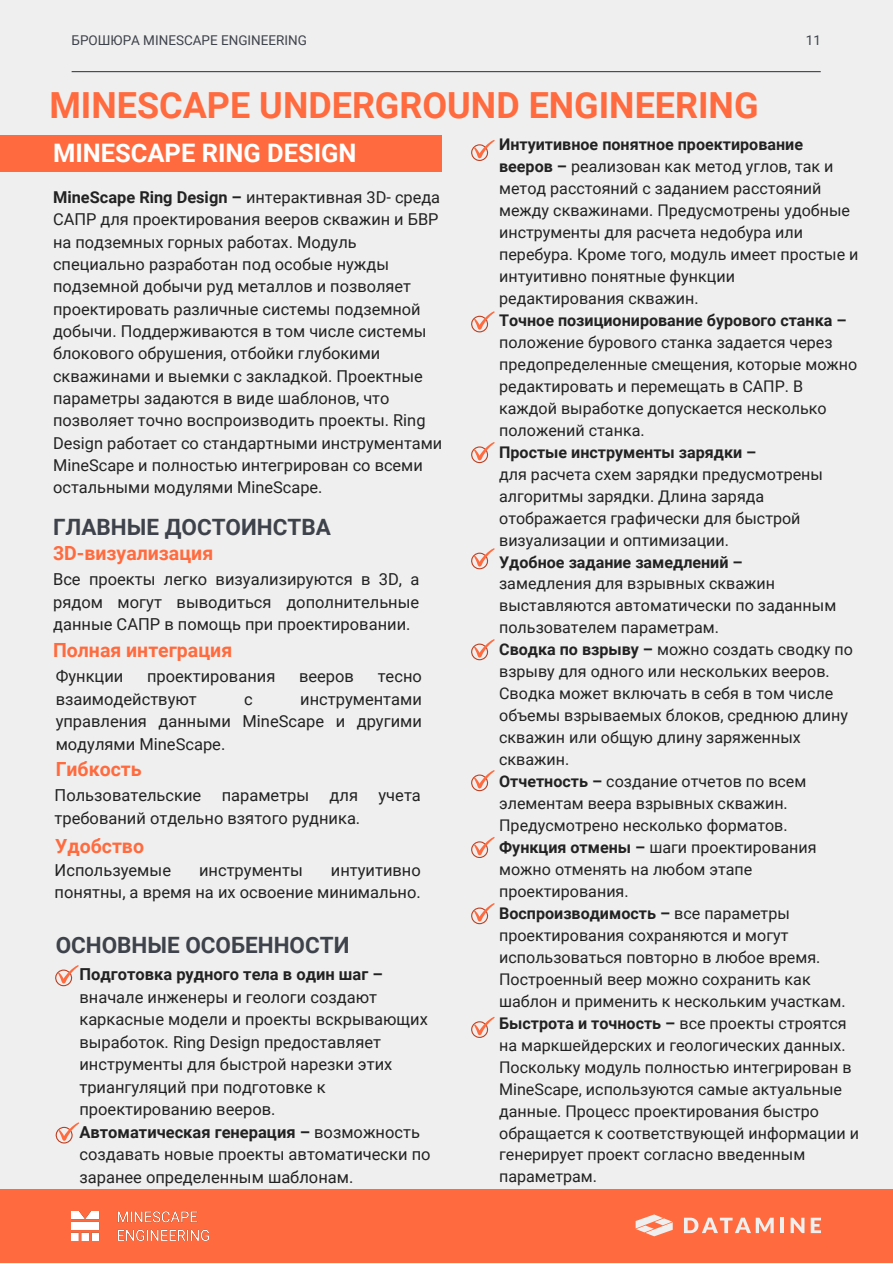
<style>
.page{position:relative;width:893px;height:1264px;background:#fff}
.page>*{position:absolute;margin:0;border:0;box-sizing:border-box;transform-origin:0 0}
.t1{font:700 36px "Roboto";color:#ff6b3e}
.t2{font:700 25.5px "Roboto";color:#fff}
.t3{font:700 22.5px "Roboto";color:#3e424b}
.t4{font:700 19.5px "Roboto";color:#ff6b3e}
.t5{font:16.5px/22.5px "Roboto";color:#222}
.t6{font:16.35px/22.4px "Roboto";color:#222}
.t7{font:16.05px/21.9px "Roboto";color:#222}
.t8{font:700 16.05px "Roboto";color:#222}
.t9{font:13.5px "Roboto";color:#3e424b}
.s1{font-weight:700}
</style>
<div class="page">
<div style="left:0;top:0;width:892px;height:1262px;background:#efefef"></div>
<div style="left:0;top:135px;width:442px;height:37px;background:#ff6b3e"></div>
<svg style="left:471px;top:442px;width:23px;height:21px"></svg>
<svg style="left:471px;top:140px;width:23px;height:21px"></svg>
<svg style="left:471px;top:311px;width:23px;height:21px"></svg>
<svg style="left:471px;top:548px;width:23px;height:21px"></svg>
<svg style="left:471px;top:903px;width:23px;height:21px"></svg>
<svg style="left:471px;top:1017px;width:23px;height:20px"></svg>
<svg style="left:55px;top:965px;width:24px;height:21px"></svg>
<svg style="left:56px;top:1122px;width:23px;height:21px"></svg>
<svg style="left:471px;top:639px;width:23px;height:21px"></svg>
<svg style="left:471px;top:770px;width:23px;height:21px"></svg>
<svg style="left:471px;top:837px;width:23px;height:21px"></svg>
<div style="left:0;top:1189px;width:892px;height:73px;background:#ff6b3e"></div>
<svg style="left:684px;top:1217px;width:89px;height:16px"></svg>
<hr style="left:780px;top:1217px;width:4px;height:15px;background:#efefef">
<svg style="left:790px;top:1217px;width:14px;height:16px"></svg>
<svg style="left:810px;top:1217px;width:11px;height:16px"></svg>
<svg style="left:635px;top:1214px;width:37px;height:22px"></svg>
<img style="left:72px;top:1211px;width:137px;height:28px">
<hr style="left:72px;top:71px;width:748px;height:1px;background:#3e424b">
<p class="t9" style="left:72px;top:33px;width:237px">БРОШЮРА MINESCAPE ENGINEERING</p>
<p class="t9" style="left:805px;top:33px;width:17px">11</p>
<p class="t1" style="left:49px;top:85px;width:710px">MINESCAPE UNDERGROUND ENGINEERING</p>
<p class="t2" style="left:53px;top:138px;width:305px">MINESAPE BLOCK MSIGN</p>
<p class="t7" style="left:499px;top:134px;width:361px"><span class="s1">Интуитивное понятное проектирование вееров –</span> реализован как метод углов, так и метод расстояний с заданием расстояний между скважинами. Предусмотрены удобные инструменты для расчета недобура или перебура. Кроме того, модуль имеет простые и интуитивно понятные функции редактирования скважин.</p>
<p class="t7" style="left:499px;top:309px;width:360px"><span class="s1">Точное позиционирование бурового станка – </span>положение бурового станка задается через предопределенные смещения, которые можно редактировать и перемещать в САПР. В каждой выработке допускается несколько положений станка.</p>
<p class="t8" style="left:499px;top:443px;width:259px">Простые инструменты зарядки –</p>
<p class="t7" style="left:499px;top:463px;width:325px">для расчета схем зарядки предусмотрены алгоритмы зарядки. Длина заряда отображается графически для быстрой визуализации и оптимизации.</p>
<p class="t8" style="left:499px;top:552px;width:245px">Удобное задание замедлений –</p>
<p class="t7" style="left:499px;top:573px;width:338px">замедления для взрывных скважин выставляются автоматически по заданным пользователем параметрам.</p>
<p class="t7" style="left:499px;top:639px;width:355px"><span class="s1">Сводка по взрыву –</span> можно создать сводку по взрыву для одного или нескольких вееров.<br>Сводка может включать в себя в том числе объемы взрываемых блоков, среднюю длину скважин или общую длину заряженных скважин.</p>
<p class="t7" style="left:499px;top:770px;width:309px"><span class="s1">Отчетность –</span> создание отчетов по всем элементам веера взрывных скважин.<br>Предусмотрено несколько форматов.</p>
<p class="t7" style="left:499px;top:836px;width:319px"><span class="s1">Функция отмены –</span> шаги проектирования можно отменять на любом этапе проектирования.</p>
<p class="t7" style="left:499px;top:902px;width:348px"><span class="s1">Воспроизводимость –</span> все параметры проектирования сохраняются и могут использоваться повторно в любое время.<br>Построенный веер можно сохранить как шаблон и применить к нескольким участкам.</p>
<p class="t7" style="left:499px;top:1012px;width:361px"><span class="s1">Быстрота и точность –</span> все проекты строятся на маркшейдерских и геологических данных.<br>Поскольку модуль полностью интегрирован в MineScape, используются самые актуальные данные. Процесс проектирования быстро обращается к соответствующей информации и генерирует проект согласно введенным параметрам.</p>
<p class="t2" style="left:38px;top:138px;width:321px">MINESCCAPE RING DEODEL</p>
<p class="t6" style="left:53px;top:186px;width:391px"><span class="s1">MineScape Ring Design –</span> интерактивная 3D- среда САПР для проектирования вееров скважин и БВР на подземных горных работах. Модуль специально разработан под особые нужды подземной добычи руд металлов и позволяет проектировать различные системы подземной добычи. Поддерживаются в том числе системы блокового обрушения, отбой ки глубокими скважинами и выемки с закладкой. Проектные параметры задаются в виде шаблонов, что позволяет точно воспроизводить проекты. Ring Design работает со стандартными инструментами MineScape и полностью интегрирован со всеми остальными модулями MineScape.</p>
<p class="t3" style="left:53px;top:514px;width:279px">ГЛАВНЫЕ ДОСТОИНСТВА</p>
<p class="t4" style="left:53px;top:541px;width:162px">3D-визуализация</p>
<p class="t5" style="left:53px;top:568px;width:368px;text-align:justify">Все проекты легко визуализируются в 3D, а рядом могут выводиться дополнительные данные САПР в помощь при проектировании.</p>
<p class="t4" style="left:53px;top:638px;width:181px">Полная интеграция</p>
<p class="t5" style="left:56px;top:665px;width:69px">Функции</p>
<p class="t5" style="left:147px;top:665px;width:130px">проектирования</p>
<p class="t5" style="left:299px;top:665px;width:56px">вееров</p>
<p class="t5" style="left:378px;top:665px;width:46px">тесно</p>
<p class="t5" style="left:56px;top:688px;width:143px">взаимодействуют</p>
<p class="t5" style="left:244px;top:688px;width:10px">с</p>
<p class="t5" style="left:56px;top:688px;width:368px;text-align:justify;text-indent:244px">инструментами управления данными MineScape и другими модулями MineScape.</p>
<p class="t4" style="left:56px;top:757px;width:87px">Гибкость</p>
<p class="t5" style="left:55px;top:784px;width:368px">Пользовательские параметры для учета требований отдельно взятого рудника.</p>
<p class="t4" style="left:55px;top:834px;width:90px">Удобство</p>
<p class="t5" style="left:55px;top:859px;width:118px">Используемые</p>
<p class="t5" style="left:199px;top:859px;width:105px">инструменты</p>
<p class="t5" style="left:55px;top:859px;width:368px;text-align:right">интуитивно<br>понятны, а время на их освоение минимально.</p>
<p class="t3" style="left:56px;top:932px;width:295px">ОСНОВНЫЕ ОСОБЕННОСТИ</p>
<p class="t5" style="left:79px;top:963px;width:350px"><span class="s1">Подготовка рудного тела в один шаг – </span>вначале инженеры и геологи создают каркасные модели и проекты вскрывающих выработок. Ring Design предоставляет инструменты для быстрой нарезки этих триангуляций при подготовке к проектированию вееров.</p>
<p class="t5" style="left:79px;top:1120px;width:353px"><span class="s1">Автоматическая генерация –</span> возможность создавать новые проекты автоматически по заранее определенным шаблонам.</p>
</div>
